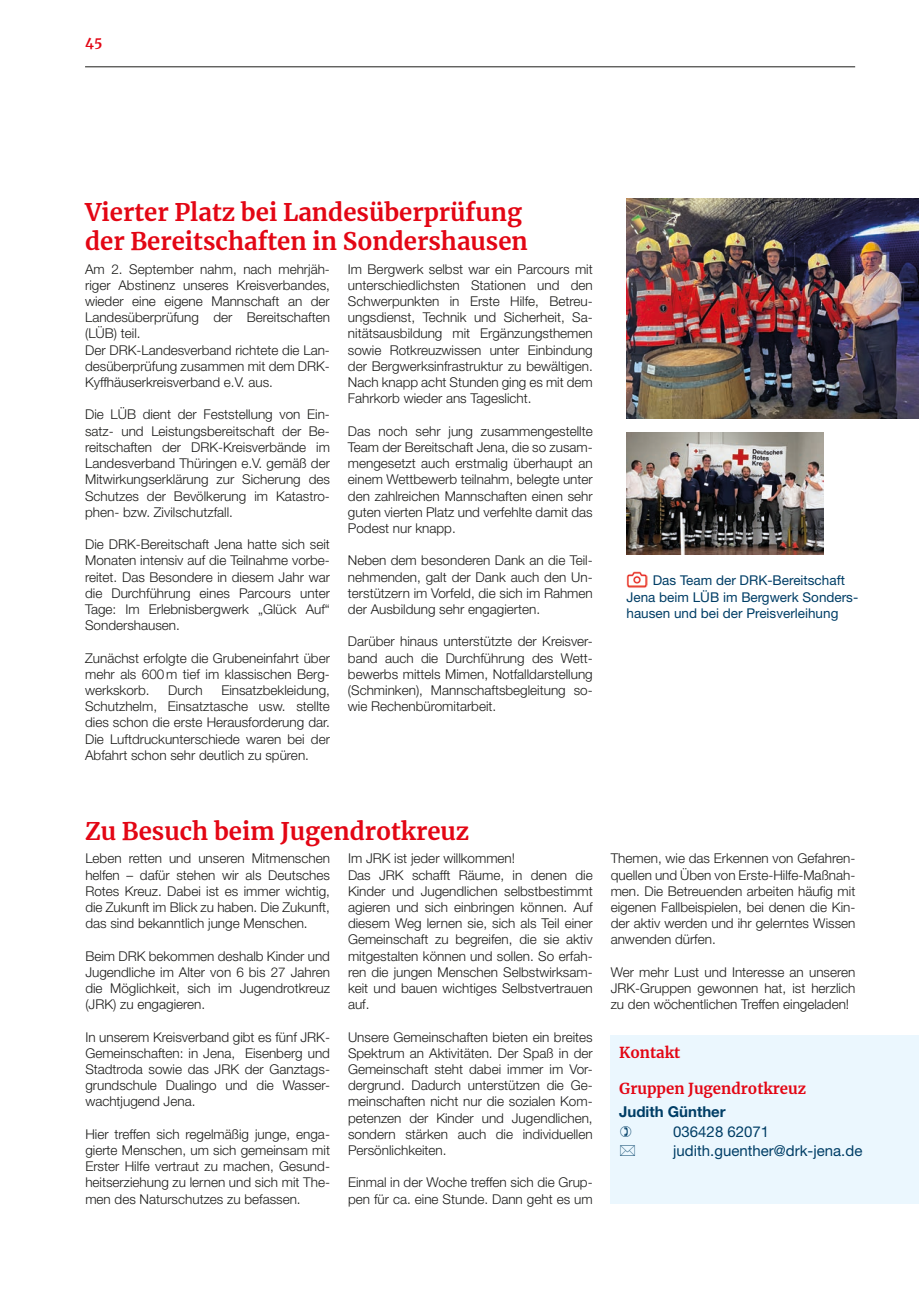
<style>
.page{position:relative;width:919px;height:1289px;background:#fff}
.page>*{position:absolute;margin:0;border:0;box-sizing:border-box;transform-origin:0 0}
.t1{font:700 24px/28.8px "Merriweather";color:#e30614}
.t2{font:15px/19.5px "Helvetica Neue";color:#003e66}
.t3{font:700 15px "Merriweather";color:#e30614}
.t4{font:700 15px "Helvetica Neue";color:#003e66}
.t5{font:300 13.5px/16.2px "Helvetica Neue";color:#1d1d1b;text-align:justify}
.t6{font:13.5px/16.2px "Helvetica Neue";color:#003e66}
.t7{font:700 13.5px "Merriweather";color:#e30614}
</style>
<div class="page">
<hr style="left:85px;top:66px;width:770px;height:1px;background:#1d1d1b">
<img style="left:626px;top:198px;width:292px;height:220px">
<img style="left:626px;top:433px;width:197px;height:121px">
<img style="left:626px;top:571px;width:21px;height:17px">
<img style="left:626px;top:575px;width:21px;height:10px">
<div style="left:610px;top:1035px;width:308px;height:168px;background:#ebf7fe"></div>
<p class="t7" style="left:85px;top:33px;width:19px">45</p>
<h1 class="t1" style="left:85px;top:197px;width:444px">Vierter Platz bei Landesüberprüfung der Bereitschaften in Sondershausen</h1>
<p class="t5" style="left:85px;top:260px;width:246px;text-align:left">Am 2. September nahm, nach mehrjäh&shy;riger Abstinenz unseres Kreisverbandes, wieder eine eigene Mannschaft an der Landesüberprüfung der Bereitschaften (LÜB) teil.<br>Der DRK-Landesverband richtete die Lan&shy;desüberprüfung zusammen mit dem DRK-Kyffhäuserkreisverband e.V. aus.</p>
<p class="t5" style="left:85px;top:406px;width:246px">Die LÜB dient der Feststellung von Ein&shy;satz- und Leistungsbereitschaft der Be&shy;reitschaften der DRK-Kreisverbände im Landesverband Thüringen e.V. gemäß der Mitwirkungserklärung zur Sicherung des Schutzes der Bevölkerung im Katastro&shy;phen- bzw. Zivilschutzfall.</p>
<p class="t5" style="left:85px;top:536px;width:246px">Die DRK-Bereitschaft Jena hatte sich seit Monaten intensiv auf die Teilnahme vorbe&shy;reitet. Das Besondere in diesem Jahr war die Durchführung eines Parcours unter Tage: Im Erlebnisbergwerk „Glück Auf“ Sondershausen.</p>
<p class="t5" style="left:85px;top:649px;width:246px">Zunächst erfolgte die Grubeneinfahrt über mehr als 600m tief im klassischen Berg&shy;werkskorb.</p>
<p class="t5" style="left:348px;top:260px;width:246px">Im Bergwerk selbst war ein Parcours mit unterschiedlichsten Stationen und den Schwerpunkten in Erste Hilfe, Betreu&shy;ungsdienst, Technik und Sicherheit, Sa&shy;nitätsausbildung mit Ergänzungsthemen sowie Rotkreuzwissen unter Einbindung der Bergwerksinfrastruktur zu bewältigen.<br>Nach knapp acht Stunden ging es mit dem Fahrkorb wieder ans Tageslicht.</p>
<p class="t5" style="left:348px;top:422px;width:246px">Das noch sehr jung zusammengestellte Team der Bereitschaft Jena, die so zusam&shy;mengesetzt auch erstmalig überhaupt an einem Wettbewerb teilnahm, belegte unter den zahlreichen Mannschaften einen sehr guten vierten Platz und verfehlte damit das Podest nur knapp.</p>
<p class="t5" style="left:348px;top:552px;width:246px">Neben dem besonderen Dank an die Teil&shy;nehmenden, galt der Dank auch den Un&shy;terstützern im Vorfeld, die sich im Rahmen der Ausbildung sehr engagierten.</p>
<p class="t5" style="left:348px;top:633px;width:246px">Darüber hinaus unterstützte der Kreisver&shy;band auch die Durchführung des Wett&shy;bewerbs mittels Mimen, Notfalldarstellung (Schminken), Mannschaftsbegleitung so&shy;wie Rechenbüromitarbeit.</p>
<p class="t5" style="left:85px;top:681px;width:246px;text-indent:136px">Einsatzbekleidung, Schutzhelm, Einsatztasche usw. stellte dies schon die erste Herausforderung dar.<br>Die Luftdruckunterschiede waren bei der Abfahrt schon sehr deutlich zu spüren.</p>
<p class="t5" style="left:168px;top:681px;width:36px">Durch</p>
<p class="t6" style="left:626px;top:572px;width:233px;text-indent:26px">Das Team der DRK-Bereitschaft<br>Jena beim LÜB im Bergwerk Sonders&shy;hausen und bei der Preisverleihung</p>
<h1 class="t1" style="left:85px;top:816px;width:385px">Zu Besuch beim Jugendrotkreuz</h1>
<p class="t5" style="left:85px;top:850px;width:246px">Leben retten und unseren Mitmenschen helfen – dafür stehen wir als Deutsches Rotes Kreuz. Dabei ist es immer wichtig, die Zukunft im Blick zu haben. Die Zukunft, das sind bekanntlich junge Menschen.</p>
<p class="t5" style="left:85px;top:947px;width:246px">Beim DRK bekommen deshalb Kinder und Jugendliche im Alter von 6 bis 27 Jahren die Möglichkeit, sich im Jugendrotkreuz (JRK) zu engagieren.</p>
<p class="t5" style="left:85px;top:1028px;width:246px">In unserem Kreisverband gibt es fünf JRK-Gemeinschaften: in Jena, Eisenberg und Stadtroda sowie das JRK der Ganztags&shy;grundschule Dualingo und die Wasser&shy;wachtjugend Jena.</p>
<p class="t5" style="left:85px;top:1125px;width:246px">Hier treffen sich regelmäßig junge, enga&shy;gierte Menschen, um sich gemeinsam mit Erster Hilfe vertraut zu machen, Gesund&shy;heitserziehung zu lernen und sich mit The&shy;men des Naturschutzes zu befassen.</p>
<p class="t5" style="left:348px;top:850px;width:246px;text-align:left">Im JRK ist jeder willkommen!<br>Das JRK schafft Räume, in denen die Kinder und Jugendlichen selbstbestimmt agieren und sich einbringen können. Auf diesem Weg lernen sie, sich als Teil einer Gemeinschaft zu begreifen, die sie aktiv mitgestalten können und sollen. So erfah&shy;ren die jungen Menschen Selbstwirksam&shy;keit und bauen wichtiges Selbstvertrauen auf.</p>
<p class="t5" style="left:348px;top:1028px;width:246px">Unsere Gemeinschaften bieten ein breites Spektrum an Aktivitäten. Der Spaß in der Gemeinschaft steht dabei immer im Vor&shy;dergrund. Dadurch unterstützen die Ge&shy;meinschaften nicht nur die sozialen Kom&shy;petenzen der Kinder und Jugendlichen, sondern stärken auch die individuellen Persönlichkeiten.</p>
<p class="t5" style="left:348px;top:1174px;width:246px">Einmal in der Woche treffen sich die Grup&shy;pen für ca. eine Stunde. Dann geht es um</p>
<p class="t5" style="left:610px;top:850px;width:246px">Themen, wie das Erkennen von Gefahren&shy;quellen und Üben von Erste-Hilfe-Maßnah&shy;men. Die Betreuenden arbeiten häufig mit eigenen Fallbeispielen, bei denen die Kin&shy;der aktiv werden und ihr gelerntes Wissen anwenden dürfen.</p>
<p class="t5" style="left:610px;top:963px;width:246px">Wer mehr Lust und Interesse an unseren JRK-Gruppen gewonnen hat, ist herzlich zu den wöchentlichen Treffen eingeladen!</p>
<p class="t3" style="left:619px;top:1042px;width:63px">Kontakt</p>
<p class="t3" style="left:619px;top:1078px;width:188px">Gruppen Jugendrotkreuz</p>
<p class="t4" style="left:619px;top:1102px;width:108px">Judith Günther</p>
<p class="t2" style="left:673px;top:1121px;width:191px">036428 62071 judith.guenther@drk-jena.de</p>
</div>
